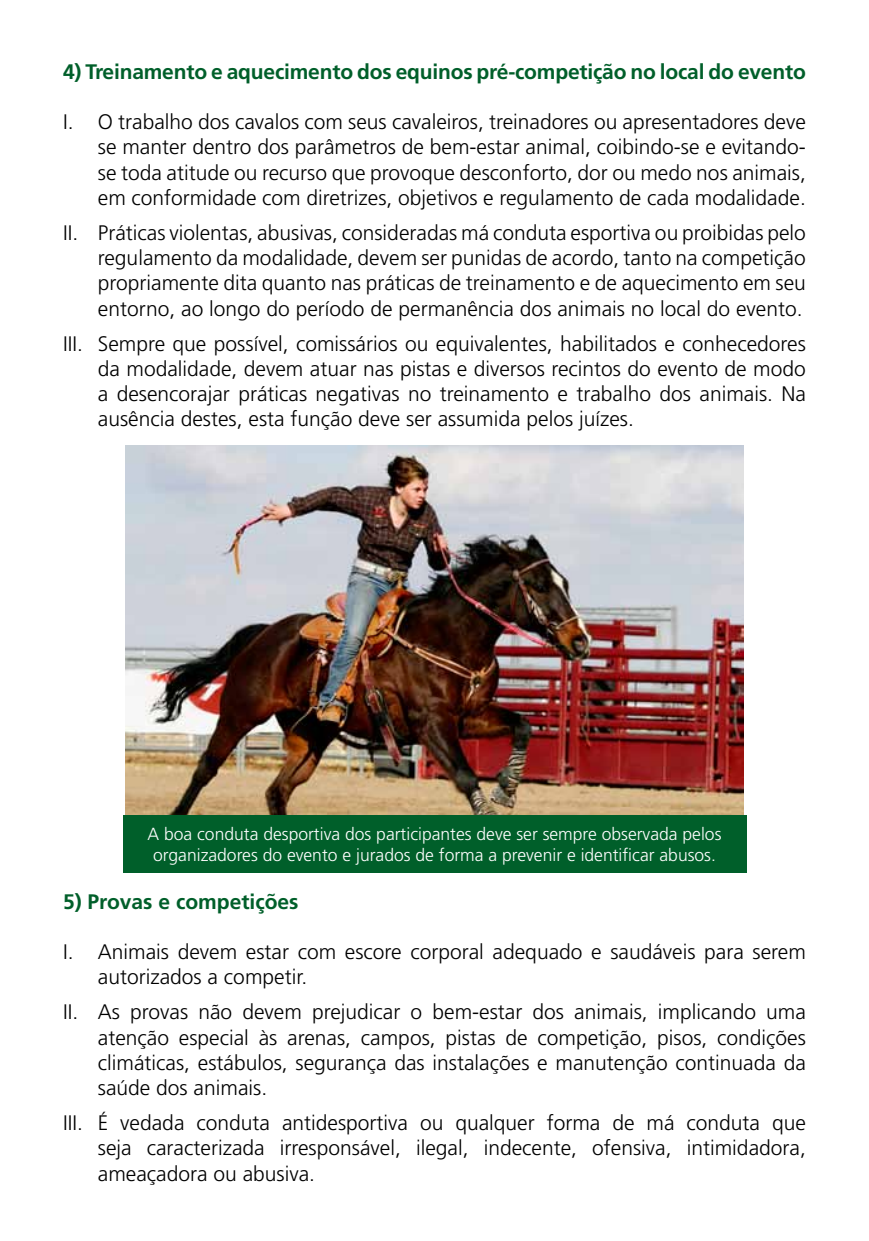
<style>
.page{position:relative;width:869px;height:1241px;background:#fff}
.page>*{position:absolute;margin:0;border:0;box-sizing:border-box;transform-origin:0 0}
.t1{font:300 21px/25.2px "Frutiger LT Std";color:#000;text-align:justify}
.t2{font:700 21px "Frutiger LT Std";letter-spacing:-.01em;color:#005f2a}
.t3{font:300 17.5px/21px "Frutiger LT Std";color:#fff;text-align:center}
</style>
<div class="page">
<img style="left:126px;top:445px;width:616px;height:370px">
<div style="left:122px;top:815px;width:624px;height:57px;background:#005f2a"></div>
<p class="t2" style="left:63px;top:59px;width:744px">4) Treinamento e aquecimento dos equinos pré-competição no local do evento</p>
<p class="t1" style="left:98px;top:110px;width:709px;text-indent:-35px">I. O trabalho dos cavalos com seus cavaleiros, treinadores ou apresentadores deve se manter dentro dos parâmetros de bem-estar animal, coibindo-se e evitando&shy;se toda atitude ou recurso que provoque desconforto, dor ou medo nos animais, em conformidade com diretrizes, objetivos e regulamento de cada modalidade.</p>
<p class="t1" style="left:98px;top:220px;width:709px;text-indent:-35px">II. Práticas violentas, abusivas, consideradas má conduta esportiva ou proibidas pelo regulamento da modalidade, devem ser punidas de acordo, tanto na competição propriamente dita quanto nas práticas de treinamento e de aquecimento em seu entorno, ao longo do período de permanência dos animais no local do evento.</p>
<p class="t1" style="left:98px;top:331px;width:709px;text-indent:-35px">III. Sempre que possível, comissários ou equivalentes, habilitados e conhecedores da modalidade, devem atuar nas pistas e diversos recintos do evento de modo a desencorajar práticas negativas no treinamento e trabalho dos animais. Na ausência destes, esta função deve ser assumida pelos juízes.</p>
<p class="t3" style="left:147px;top:823px;width:575px">A boa conduta desportiva dos participantes deve ser sempre observada pelos organizadores do evento e jurados de forma a prevenir e identificar abusos.</p>
<p class="t2" style="left:63px;top:888px;width:237px">5) Provas e competições</p>
<p class="t1" style="left:98px;top:939px;width:709px;text-indent:-35px">I. Animais devem estar com escore corporal adequado e saudáveis para serem autorizados a competir.</p>
<p class="t1" style="left:98px;top:999px;width:709px;text-indent:-35px">II. As provas não devem prejudicar o bem-estar dos animais, implicando uma atenção especial às arenas, campos, pistas de competição, pisos, condições climáticas, estábulos, segurança das instalações e manutenção continuada da saúde dos animais.</p>
<p class="t1" style="left:98px;top:1110px;width:709px;text-indent:-35px">III. É vedada conduta antidesportiva ou qualquer forma de má conduta que seja caracterizada irresponsável, ilegal, indecente, ofensiva, intimidadora, ameaçadora ou abusiva.</p>
</div>
